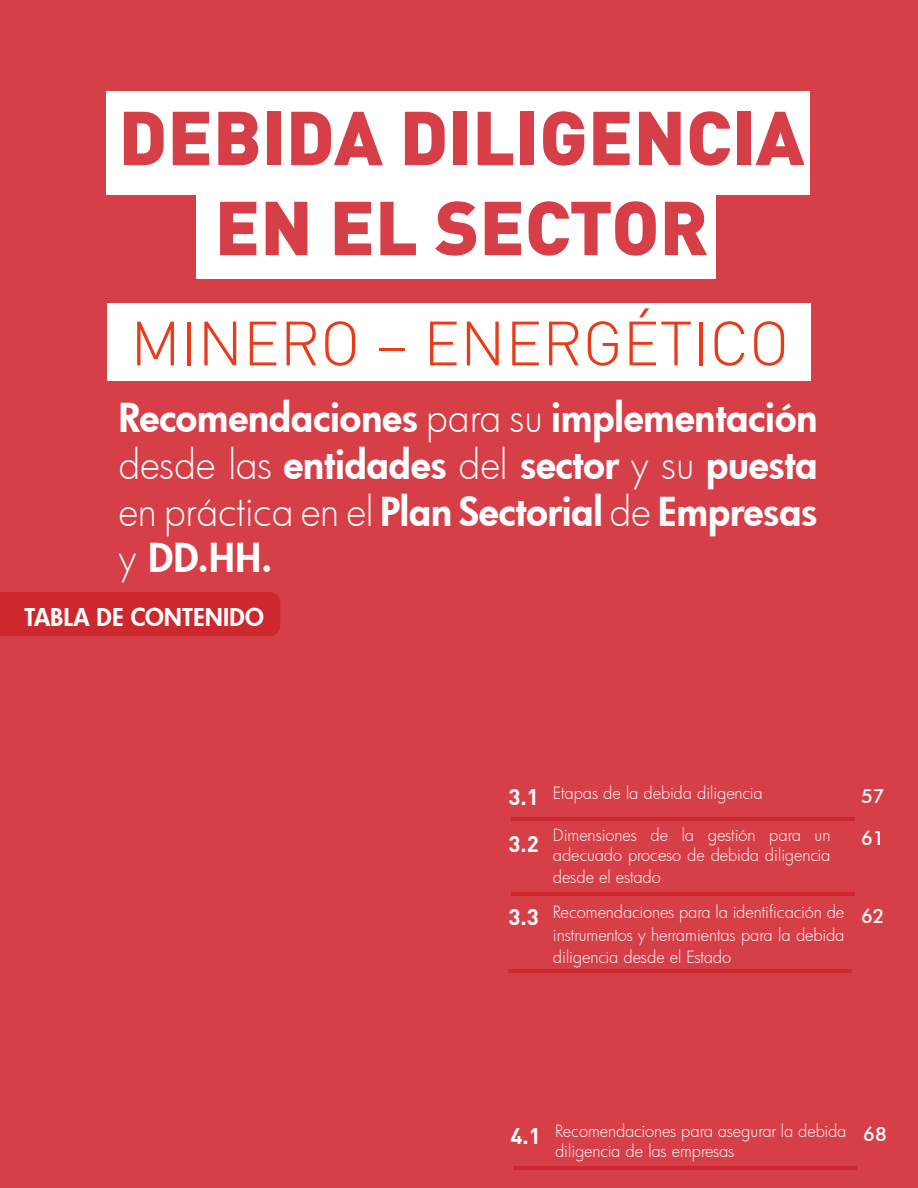
<style>
.page{position:relative;width:918px;height:1188px;background:#d63f48}
.page>*{position:absolute;margin:0;border:0;box-sizing:border-box;transform-origin:0 0}
.t1{font:900 75px/90px "DIN Pro";color:#d63f48;text-align:center}
.t2{font:300 61.5px "DIN Pro";color:#e73b1a}
.t3{font:800 39px/46.8px "Futura";color:#fff;text-align:justify}
.t4{font:800 24px "Futura";color:#fff}
.t5{font:700 22.2px "DIN Pro";color:#fff}
.t6{font:500 19.5px "Futura BT";color:#fff}
.t7{font:300 16.5px/22.5px "Futura";letter-spacing:-.005em;color:#fff}
.s1{font-weight:300}
.s2{font-family:"DIN Pro";font-weight:700;font-size:22.2px}
.s3{font-family:"Futura BT";font-weight:500;font-size:19.5px}
</style>
<div class="page">
<div style="left:106px;top:91px;width:704px;height:104px;background:#fff"></div>
<div style="left:197px;top:187px;width:519px;height:92px;background:#fff"></div>
<div style="left:107px;top:303px;width:704px;height:77px;background:#fff"></div>
<hr style="left:508px;top:969px;width:344px;height:3px;background:#e94543">
<hr style="left:511px;top:817px;width:344px;height:3px;background:#e94543">
<hr style="left:513px;top:1166px;width:344px;height:3px;background:#e94543">
<hr style="left:511px;top:892px;width:344px;height:3px;background:#e94543">
<div style="left:0;top:592px;width:280px;height:44px;background:#cc282d"></div>
<h1 class="t1" style="left:119px;top:90px;width:688px">DEBIDA DILIGENCIA<br>EN EL SECTOR</h1>
<h2 class="t2" style="left:130px;top:301px;width:660px">MINERO – ENERGÉTICO</h2>
<h3 class="t3" style="left:118px;top:394px;width:701px">Recomendaciones <span class="s1">para su</span> implementación <span class="s1">desde las</span> entidades <span class="s1">del</span> sector <span class="s1">y su</span> puesta <span class="s1">en práctica en el</span> Plan Sectorial <span class="s1">de</span> Empresas <span class="s1">y</span> DD.HH.</h3>
<h3 class="t4" style="left:25px;top:601px;width:241px">TABLA DE CONTENIDO</h3>
<p class="t7" style="left:508px;top:781px;width:256px"><span class="s2">3.1</span> Etapas de la debida diligencia</p>
<p class="t6" style="left:861px;top:784px;width:25px">57</p>
<h3 class="t5" style="left:508px;top:829px;width:32px">3.2</h3>
<h3 class="t5" style="left:508px;top:902px;width:32px">3.3</h3>
<p class="t7" style="left:553px;top:823px;width:279px">Dimensiones de la gestión para un</p>
<p class="t6" style="left:861px;top:826px;width:25px">61</p>
<p class="t7" style="left:553px;top:843px;width:279px">adecuado proceso de debida diligencia desde el estado</p>
<p class="t7" style="left:553px;top:901px;width:333px">Recomendaciones para la identificación de <span class="s3">62 </span>instrumentos y herramientas para la debida diligencia desde el Estado</p>
<h3 class="t5" style="left:510px;top:1121px;width:32px">4.1</h3>
<p class="t7" style="left:555px;top:1121px;width:333px;line-height:19.8px">Recomendaciones para asegurar la debida <span class="s3">68 </span>diligencia de las empresas</p>
</div>
